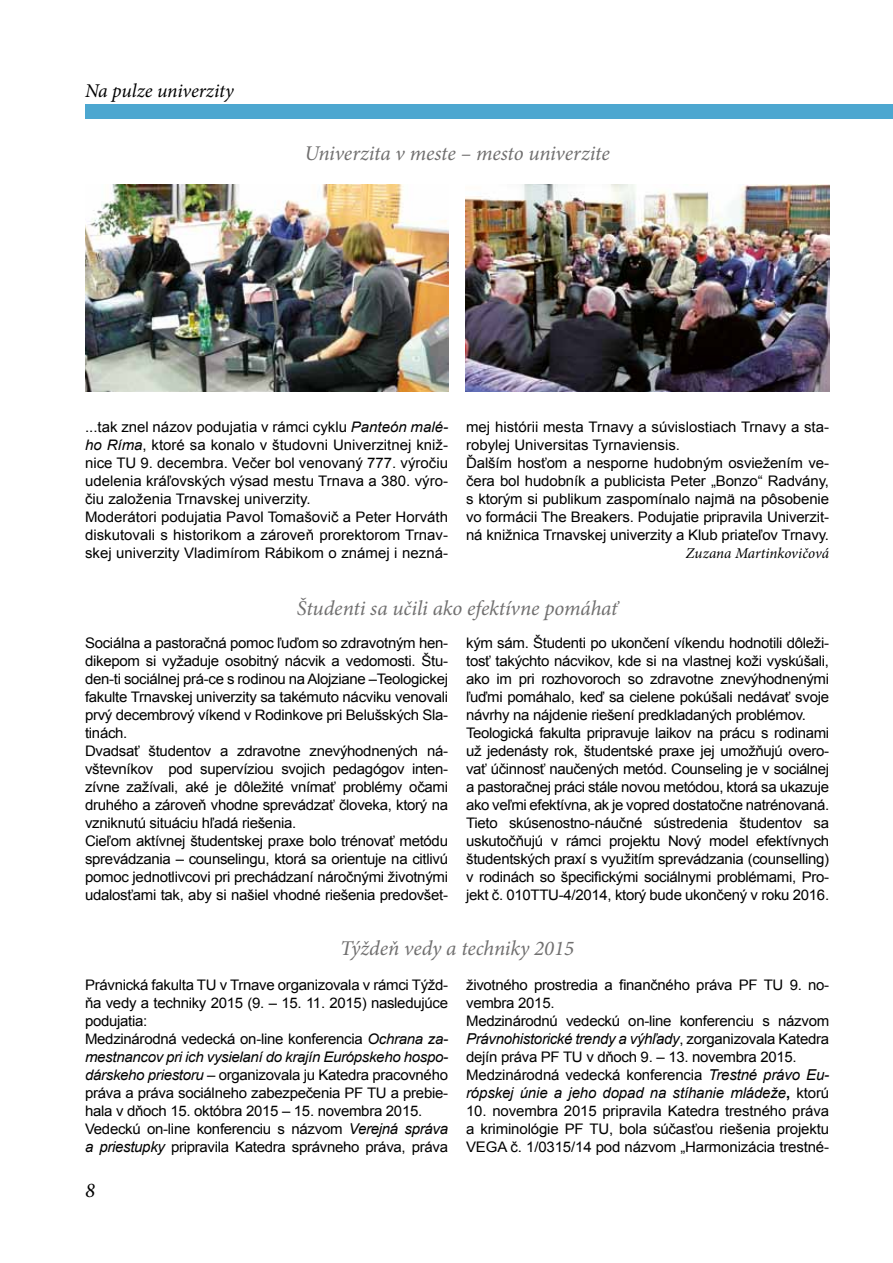
<style>
.page{position:relative;width:893px;height:1263px;background:#fff}
.page>*{position:absolute;margin:0;border:0;box-sizing:border-box;transform-origin:0 0}
.t1{font:italic 21px "Minion Pro";letter-spacing:-.01em;color:#706f6f}
.t2{font:italic 21px "Minion Pro";color:#000}
.t3{font:italic 19.5px "Minion Pro";letter-spacing:-.005em;color:#000}
.t4{font:italic 15px "Arial";letter-spacing:-.01em;color:#000}
.t5{font:italic 15px "Minion Pro";letter-spacing:-.005em;color:#000}
.t6{font:14.55px/18px "Arial";letter-spacing:-.02em;color:#000}
.t7{font:14.55px/18px "Arial";color:#000}
.s1{font-style:italic}
.s2{font-style:italic;font-size:15px}
.s3{font-style:normal;font-size:14.55px}
.s4{font-weight:700;font-style:normal;font-size:14.55px}
</style>
<div class="page">
<div style="left:85px;top:104px;width:808px;height:15px;background:#4da7d0"></div>
<img style="left:466px;top:185px;width:363px;height:207px">
<img style="left:85px;top:185px;width:364px;height:207px">
<h2 class="t3" style="left:85px;top:78px;width:150px">Na pulze univerzity</h2>
<h1 class="t1" style="left:304px;top:139px;width:307px">Univerzita v meste – mesto univerzite</h1>
<p class="t7" style="left:85px;top:418px;width:365px">...tak znel názov podujatia v rámci cyklu <span class="s1">Panteón malé&shy;ho Ríma</span>, ktoré sa konalo v študovni Univerzitnej kniž&shy;nice TU 9. decembra. Večer bol venovaný 777. výročiu udelenia kráľovských výsad mestu Trnava a 380. výro&shy;čiu založenia Trnavskej univerzity.<br>Moderátori podujatia Pavol Tomašovič a Peter Horváth diskutovali s historikom a zároveň prorektorom Trnav&shy;skej univerzity Vladimírom Rábikom o známej i nezná-</p>
<p class="t6" style="left:466px;top:418px;width:364px">mej histórii mesta Trnavy a súvislostiach Trnavy a sta&shy;robylej Universitas Tyrnaviensis.<br>Ďalším hosťom a nesporne hudobným osviežením ve&shy;čera bol hudobník a publicista Peter „Bonzo“ Radvány, s ktorým si publikum zaspomínalo najmä na pôsobenie vo formácii The Breakers. Podujatie pripravila Univerzit&shy;ná knižnica Trnavskej univerzity a Klub priateľov Trnavy.</p>
<p class="t5" style="left:686px;top:543px;width:145px">Zuzana Martinkovičová</p>
<h1 class="t1" style="left:297px;top:593px;width:322px">Študenti sa učili ako efektívne pomáhať</h1>
<p class="t6" style="left:85px;top:634px;width:365px">Sociálna a pastoračná pomoc ľuďom so zdravotným hen&shy;dikepom si vyžaduje osobitný nácvik a vedomosti. Štu&shy;den-ti sociálnej prá-ce s rodinou na Alojziane –Teologickej fakulte Trnavskej univerzity sa takémuto nácviku venovali prvý decembrový víkend v Rodinkove pri Belušských Sla&shy;tinách.<br>Dvadsať študentov a zdravotne znevýhodnených ná&shy;vštevníkov pod supervíziou svojich pedagógov inten&shy;zívne zažívali, aké je dôležité vnímať problémy očami druhého a zároveň vhodne sprevádzať človeka, ktorý na vzniknutú situáciu hľadá riešenia.<br>Cieľom aktívnej študentskej praxe bolo trénovať metódu sprevádzania – counselingu, ktorá sa orientuje na citlivú pomoc jednotlivcovi pri prechádzaní náročnými životnými udalosťami tak, aby si našiel vhodné riešenia predovšet-</p>
<p class="t6" style="left:466px;top:634px;width:365px">kým sám. Študenti po ukončení víkendu hodnotili dôleži&shy;tosť takýchto nácvikov, kde si na vlastnej koži vyskúšali, ako im pri rozhovoroch so zdravotne znevýhodnenými ľuďmi pomáhalo, keď sa cielene pokúšali nedávať svoje návrhy na nájdenie riešení predkladaných problémov.<br>Teologická fakulta pripravuje laikov na prácu s rodinami už jedenásty rok, študentské praxe jej umožňujú overo&shy;vať účinnosť naučených metód. Counseling je v sociálnej a pastoračnej práci stále novou metódou, ktorá sa ukazuje ako veľmi efektívna, ak je vopred dostatočne natrénovaná.<br>Tieto skúsenostno-náučné sústredenia študentov sa uskutočňujú v rámci projektu Nový model efektívnych študentských praxí s využitím sprevádzania (counselling) v rodinách so špecifickými sociálnymi problémami, Pro&shy;jekt č. 010TTU-4/2014, ktorý bude ukončený v roku 2016.</p>
<h1 class="t1" style="left:340px;top:934px;width:236px">Týždeň vedy a techniky 2015</h1>
<p class="t6" style="left:85px;top:976px;width:365px">Právnická fakulta TU v Trnave organizovala v rámci Týžd&shy;ňa vedy a techniky 2015 (9. – 15. 11. 2015) nasledujúce podujatia:<br>Medzinárodná vedecká on-line konferencia <span class="s1">Ochrana za&shy;mestnancov pri ich vysielaní do krajín Európskeho hospo&shy;dárskeho priestoru</span> – organizovala ju Katedra pracovného práva a práva sociálneho zabezpečenia PF TU a prebie&shy;hala v dňoch 15. októbra 2015 – 15. novembra 2015.<br>Vedeckú on-line konferenciu s názvom <span class="s2">Verejná správa a priestupky</span> pripravila Katedra správneho práva, práva</p>
<p class="t6" style="left:466px;top:976px;width:365px">životného prostredia a finančného práva PF TU 9. no&shy;vembra 2015.<br>Medzinárodnú vedeckú on-line konferenciu s názvom</p>
<p class="t4" style="left:466px;top:1029px;width:365px">Právnohistorické trendy a výhľady<span class="s3">, zorganizovala Katedra</span></p>
<p class="t6" style="left:466px;top:1048px;width:365px">dejín práva PF TU v dňoch 9. – 13. novembra 2015.<br>Medzinárodná vedecká konferencia <span class="s2">Trestné právo Eu-</span></p>
<p class="t4" style="left:466px;top:1083px;width:365px">rópskej únie a jeho dopad na stíhanie mládeže<span class="s4">,</span> <span class="s3">ktorú</span></p>
<p class="t6" style="left:466px;top:1102px;width:364px;text-align:justify">10. novembra 2015 pripravila Katedra trestného práva a kriminológie PF TU, bola súčasťou riešenia projektu VEGA č. 1/0315/14 pod názvom „Harmonizácia trestné-</p>
<h1 class="t2" style="left:85px;top:1176px;width:12px">8</h1>
</div>
